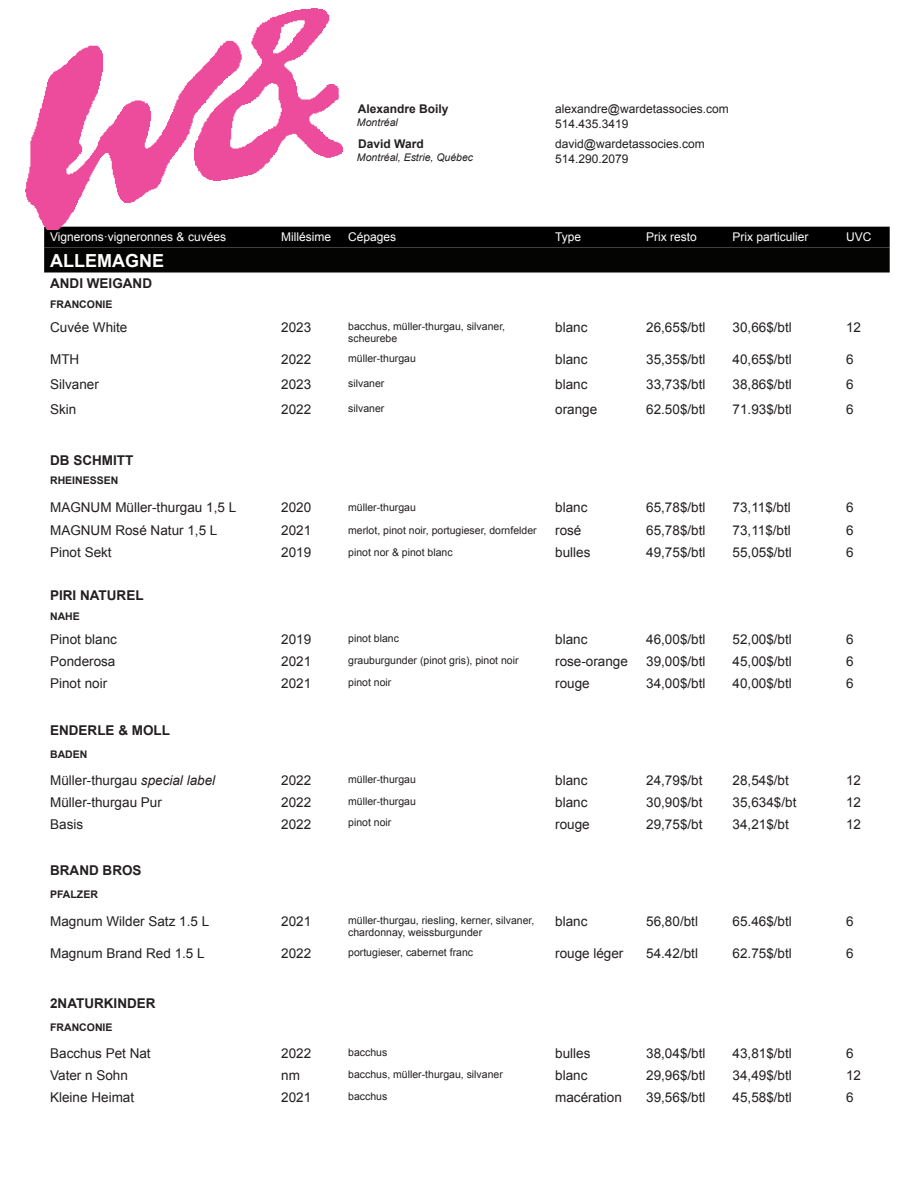
<style>
.page{position:relative;width:918px;height:1188px;background:#fff}
.page>*{position:absolute;margin:0;border:0;box-sizing:border-box;transform-origin:0 0}
.t1{font:700 18px "Arial";color:#fff}
.t2{font:13.5px "Arial";color:#231f20}
.t3{font:700 13.5px "Arial";color:#231f20}
.t4{font:12px/14.4px "Arial";color:#231f20}
.t5{font:12px "Arial";color:#fff}
.t6{font:700 12px "Arial";color:#231f20}
.t7{font:10.5px/12.6px "Arial";color:#231f20}
.t8{font:700 10.5px "Arial";color:#231f20}
.t9{font:italic 10.5px "Arial";color:#231f20}
.s1{font-style:italic}
</style>
<div class="page">
<div style="left:44px;top:227px;width:846px;height:46px;background:#040503"></div>
<img style="left:26px;top:8px;width:316px;height:222px">
<p class="t6" style="left:358px;top:101px;width:92px">Alexandre Boily</p>
<p class="t9" style="left:357px;top:115px;width:42px">Montréal</p>
<p class="t6" style="left:358px;top:136px;width:67px">David Ward</p>
<p class="t9" style="left:357px;top:150px;width:118px">Montréal, Estrie, Québec</p>
<p class="t4" style="left:555px;top:102px;width:175px">alexandre@wardetassocies.com<br>514.435.3419</p>
<p class="t4" style="left:555px;top:137px;width:151px">david@wardetassocies.com<br>514.290.2079</p>
<p class="t5" style="left:50px;top:229px;width:177px">Vignerons·vigneronnes &amp; cuvées</p>
<p class="t5" style="left:281px;top:229px;width:51px">Millésime</p>
<p class="t5" style="left:348px;top:229px;width:50px">Cépages</p>
<p class="t5" style="left:555px;top:229px;width:28px">Type</p>
<p class="t5" style="left:646px;top:229px;width:52px">Prix resto</p>
<p class="t5" style="left:733px;top:229px;width:78px">Prix particulier</p>
<p class="t5" style="left:846px;top:229px;width:27px">UVC</p>
<h1 class="t1" style="left:50px;top:248px;width:115px">ALLEMAGNE</h1>
<p class="t3" style="left:50px;top:275px;width:103px">ANDI WEIGAND</p>
<p class="t8" style="left:50px;top:297px;width:64px">FRANCONIE</p>
<p class="t2" style="left:50px;top:318px;width:79px">Cuvée White</p>
<p class="t2" style="left:281px;top:318px;width:32px">2023</p>
<p class="t7" style="left:348px;top:320px;width:158px">bacchus, müller-thurgau, silvaner, scheurebe</p>
<p class="t2" style="left:555px;top:318px;width:34px">blanc</p>
<p class="t2" style="left:646px;top:318px;width:61px">26,65$/btl</p>
<p class="t2" style="left:733px;top:318px;width:61px">30,66$/btl</p>
<p class="t2" style="left:846px;top:318px;width:17px">12</p>
<p class="t2" style="left:50px;top:351px;width:31px">MTH</p>
<p class="t2" style="left:281px;top:351px;width:32px">2022</p>
<p class="t7" style="left:348px;top:352px;width:69px">müller-thurgau</p>
<p class="t2" style="left:555px;top:351px;width:34px">blanc</p>
<p class="t2" style="left:646px;top:351px;width:61px">35,35$/btl</p>
<p class="t2" style="left:733px;top:351px;width:61px">40,65$/btl</p>
<p class="t2" style="left:846px;top:351px;width:9px">6</p>
<p class="t2" style="left:50px;top:376px;width:50px">Silvaner</p>
<p class="t2" style="left:281px;top:376px;width:32px">2023</p>
<p class="t7" style="left:348px;top:377px;width:38px">silvaner</p>
<p class="t2" style="left:555px;top:376px;width:34px">blanc</p>
<p class="t2" style="left:646px;top:376px;width:61px">33,73$/btl</p>
<p class="t2" style="left:733px;top:376px;width:61px">38,86$/btl</p>
<p class="t2" style="left:846px;top:376px;width:9px">6</p>
<p class="t2" style="left:50px;top:401px;width:28px">Skin</p>
<p class="t2" style="left:281px;top:401px;width:32px">2022</p>
<p class="t7" style="left:348px;top:402px;width:38px">silvaner</p>
<p class="t2" style="left:555px;top:401px;width:44px">orange</p>
<p class="t2" style="left:646px;top:401px;width:61px">62.50$/btl</p>
<p class="t2" style="left:733px;top:401px;width:61px">71.93$/btl</p>
<p class="t2" style="left:846px;top:401px;width:9px">6</p>
<p class="t3" style="left:50px;top:451px;width:85px">DB SCHMITT</p>
<p class="t8" style="left:50px;top:474px;width:70px">RHEINESSEN</p>
<p class="t2" style="left:50px;top:499px;width:188px">MAGNUM Müller-thurgau 1,5 L</p>
<p class="t2" style="left:281px;top:499px;width:32px">2020</p>
<p class="t7" style="left:348px;top:501px;width:69px">müller-thurgau</p>
<p class="t2" style="left:555px;top:499px;width:34px">blanc</p>
<p class="t2" style="left:646px;top:499px;width:61px">65,78$/btl</p>
<p class="t2" style="left:733px;top:499px;width:60px">73,11$/btl</p>
<p class="t2" style="left:846px;top:499px;width:9px">6</p>
<p class="t2" style="left:50px;top:521px;width:169px">MAGNUM Rosé Natur 1,5 L</p>
<p class="t2" style="left:281px;top:521px;width:32px">2021</p>
<p class="t7" style="left:348px;top:524px;width:190px">merlot, pinot noir, portugieser, dornfelder</p>
<p class="t2" style="left:555px;top:521px;width:28px">rosé</p>
<p class="t2" style="left:646px;top:521px;width:61px">65,78$/btl</p>
<p class="t2" style="left:733px;top:521px;width:60px">73,11$/btl</p>
<p class="t2" style="left:846px;top:521px;width:9px">6</p>
<p class="t2" style="left:50px;top:543px;width:63px">Pinot Sekt</p>
<p class="t2" style="left:281px;top:543px;width:32px">2019</p>
<p class="t7" style="left:348px;top:546px;width:106px">pinot nor &amp; pinot blanc</p>
<p class="t2" style="left:555px;top:543px;width:37px">bulles</p>
<p class="t2" style="left:646px;top:543px;width:61px">49,75$/btl</p>
<p class="t2" style="left:733px;top:543px;width:61px">55,05$/btl</p>
<p class="t2" style="left:846px;top:543px;width:9px">6</p>
<p class="t3" style="left:50px;top:587px;width:95px">PIRI NATUREL</p>
<p class="t8" style="left:50px;top:609px;width:31px">NAHE</p>
<p class="t2" style="left:50px;top:631px;width:68px">Pinot blanc</p>
<p class="t2" style="left:281px;top:631px;width:32px">2019</p>
<p class="t7" style="left:348px;top:632px;width:52px">pinot blanc</p>
<p class="t2" style="left:555px;top:631px;width:34px">blanc</p>
<p class="t2" style="left:646px;top:631px;width:61px">46,00$/btl</p>
<p class="t2" style="left:733px;top:631px;width:61px">52,00$/btl</p>
<p class="t2" style="left:846px;top:631px;width:9px">6</p>
<p class="t2" style="left:50px;top:652px;width:67px">Ponderosa</p>
<p class="t2" style="left:281px;top:652px;width:32px">2021</p>
<p class="t7" style="left:348px;top:654px;width:172px">grauburgunder (pinot gris), pinot noir</p>
<p class="t2" style="left:555px;top:652px;width:74px">rose-orange</p>
<p class="t2" style="left:646px;top:652px;width:61px">39,00$/btl</p>
<p class="t2" style="left:733px;top:652px;width:61px">45,00$/btl</p>
<p class="t2" style="left:846px;top:652px;width:9px">6</p>
<p class="t2" style="left:50px;top:674px;width:59px">Pinot noir</p>
<p class="t2" style="left:281px;top:674px;width:32px">2021</p>
<p class="t7" style="left:348px;top:676px;width:45px">pinot noir</p>
<p class="t2" style="left:555px;top:674px;width:36px">rouge</p>
<p class="t2" style="left:646px;top:674px;width:61px">34,00$/btl</p>
<p class="t2" style="left:733px;top:674px;width:61px">40,00$/btl</p>
<p class="t2" style="left:846px;top:674px;width:9px">6</p>
<p class="t3" style="left:50px;top:721px;width:122px">ENDERLE &amp; MOLL</p>
<p class="t8" style="left:50px;top:747px;width:39px">BADEN</p>
<p class="t2" style="left:50px;top:771px;width:167px">Müller-thurgau <span class="s1">special label</span></p>
<p class="t2" style="left:281px;top:771px;width:32px">2022</p>
<p class="t7" style="left:348px;top:773px;width:69px">müller-thurgau</p>
<p class="t2" style="left:555px;top:771px;width:34px">blanc</p>
<p class="t2" style="left:646px;top:771px;width:58px">24,79$/bt</p>
<p class="t2" style="left:733px;top:771px;width:58px">28,54$/bt</p>
<p class="t2" style="left:846px;top:771px;width:17px">12</p>
<p class="t2" style="left:50px;top:793px;width:113px">Müller-thurgau Pur</p>
<p class="t2" style="left:281px;top:793px;width:32px">2022</p>
<p class="t7" style="left:348px;top:795px;width:69px">müller-thurgau</p>
<p class="t2" style="left:555px;top:793px;width:34px">blanc</p>
<p class="t2" style="left:646px;top:793px;width:58px">30,90$/bt</p>
<p class="t2" style="left:733px;top:793px;width:65px">35,634$/bt</p>
<p class="t2" style="left:846px;top:793px;width:17px">12</p>
<p class="t2" style="left:50px;top:815px;width:35px">Basis</p>
<p class="t2" style="left:281px;top:815px;width:32px">2022</p>
<p class="t7" style="left:348px;top:816px;width:45px">pinot noir</p>
<p class="t2" style="left:555px;top:815px;width:36px">rouge</p>
<p class="t2" style="left:646px;top:815px;width:58px">29,75$/bt</p>
<p class="t2" style="left:733px;top:815px;width:58px">34,21$/bt</p>
<p class="t2" style="left:846px;top:815px;width:17px">12</p>
<p class="t3" style="left:50px;top:862px;width:93px">BRAND BROS</p>
<p class="t8" style="left:50px;top:888px;width:49px">PFALZER</p>
<p class="t2" style="left:50px;top:912px;width:161px">Magnum Wilder Satz 1.5 L</p>
<p class="t2" style="left:281px;top:912px;width:32px">2021</p>
<p class="t7" style="left:348px;top:914px;width:188px">müller-thurgau, riesling, kerner, silvaner, chardonnay, weissburgunder</p>
<p class="t2" style="left:555px;top:912px;width:34px">blanc</p>
<p class="t2" style="left:646px;top:912px;width:53px">56,80/btl</p>
<p class="t2" style="left:733px;top:912px;width:61px">65.46$/btl</p>
<p class="t2" style="left:846px;top:912px;width:9px">6</p>
<p class="t2" style="left:50px;top:944px;width:156px">Magnum Brand Red 1.5 L</p>
<p class="t2" style="left:281px;top:944px;width:32px">2022</p>
<p class="t7" style="left:348px;top:946px;width:126px">portugieser, cabernet franc</p>
<p class="t2" style="left:555px;top:944px;width:70px">rouge léger</p>
<p class="t2" style="left:646px;top:944px;width:53px">54.42/btl</p>
<p class="t2" style="left:733px;top:944px;width:61px">62.75$/btl</p>
<p class="t2" style="left:846px;top:944px;width:9px">6</p>
<p class="t3" style="left:50px;top:995px;width:107px">2NATURKINDER</p>
<p class="t8" style="left:50px;top:1020px;width:64px">FRANCONIE</p>
<p class="t2" style="left:50px;top:1045px;width:102px">Bacchus Pet Nat</p>
<p class="t2" style="left:281px;top:1045px;width:32px">2022</p>
<p class="t7" style="left:348px;top:1046px;width:41px">bacchus</p>
<p class="t2" style="left:555px;top:1045px;width:37px">bulles</p>
<p class="t2" style="left:646px;top:1045px;width:61px">38,04$/btl</p>
<p class="t2" style="left:733px;top:1045px;width:61px">43,81$/btl</p>
<p class="t2" style="left:846px;top:1045px;width:9px">6</p>
<p class="t2" style="left:50px;top:1067px;width:79px">Vater n Sohn</p>
<p class="t2" style="left:281px;top:1067px;width:20px">nm</p>
<p class="t7" style="left:348px;top:1068px;width:156px">bacchus, müller-thurgau, silvaner</p>
<p class="t2" style="left:555px;top:1067px;width:34px">blanc</p>
<p class="t2" style="left:646px;top:1067px;width:61px">29,96$/btl</p>
<p class="t2" style="left:733px;top:1067px;width:61px">34,49$/btl</p>
<p class="t2" style="left:846px;top:1067px;width:17px">12</p>
<p class="t2" style="left:50px;top:1088px;width:86px">Kleine Heimat</p>
<p class="t2" style="left:281px;top:1088px;width:32px">2021</p>
<p class="t7" style="left:348px;top:1090px;width:41px">bacchus</p>
<p class="t2" style="left:555px;top:1088px;width:68px">macération</p>
<p class="t2" style="left:646px;top:1088px;width:61px">39,56$/btl</p>
<p class="t2" style="left:733px;top:1088px;width:61px">45,58$/btl</p>
<p class="t2" style="left:846px;top:1088px;width:9px">6</p>
</div>
